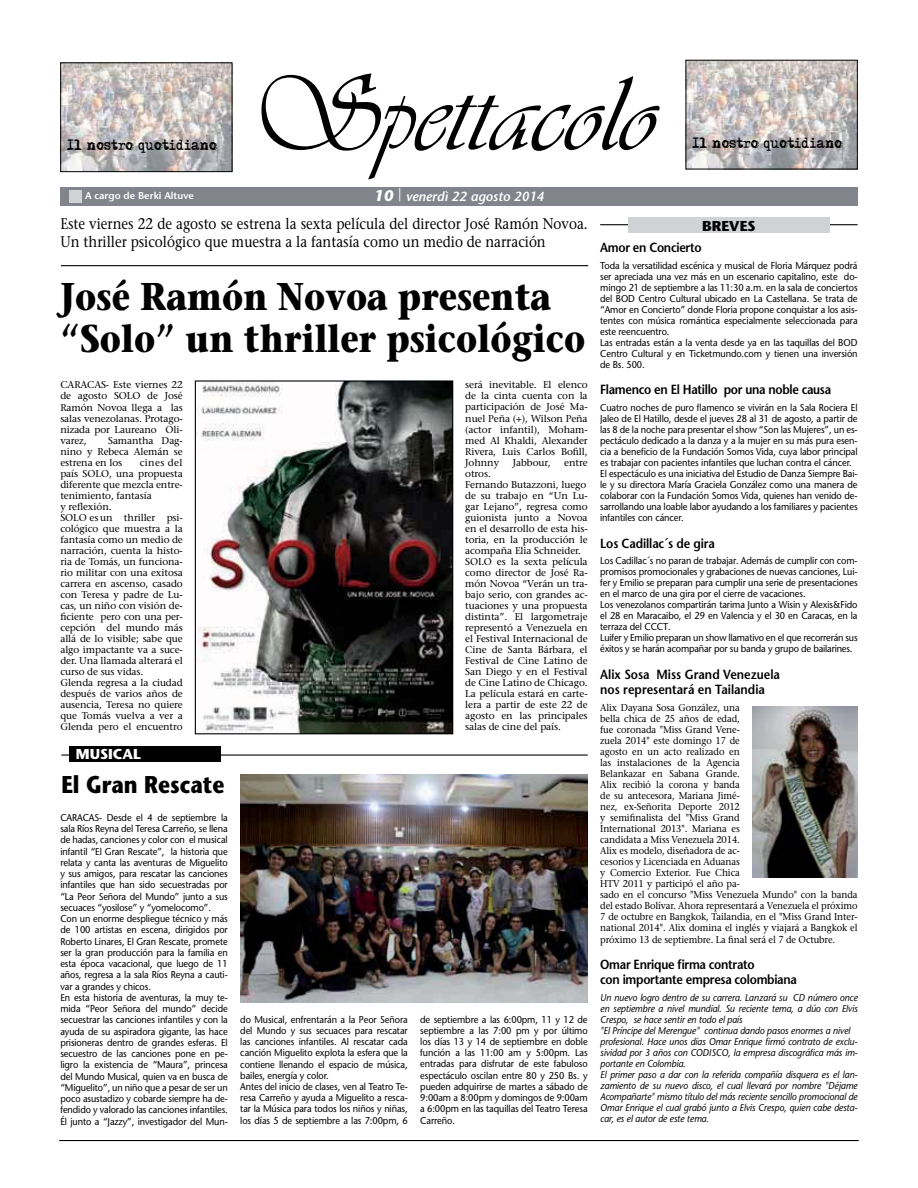
<style>
.page{position:relative;width:918px;height:1188px;background:#fff}
.page>*{position:absolute;margin:0;border:0;box-sizing:border-box;transform-origin:0 0}
.t1{font:110.25px "Vivaldii";color:#000}
.t2{font:700 38.55px/41.8px "Stone Serif";color:#000;scale:.85 1}
.t3{font:700 24.3px "Stone Sans";color:#000;scale:.86 1}
.t4{font:15.45px "Stone Serif";color:#000;scale:.87 1}
.t5{font:700 14.4px "Stone Sans";color:#fff}
.t6{font:700 14.4px "Stone Sans";color:#000}
.t7{font:600 13.2px/15.5px "Stone Sans";letter-spacing:-.025em;color:#000;scale:.9 1}
.t8{font:600 13.2px/15.5px "Stone Sans";color:#000;scale:.9 1}
.t9{font:13.2px "Adler";letter-spacing:-.01em;color:#000;scale:.9 1}
.t10{font:italic 600 13.2px "Stone Sans";color:#fff}
.t11{font:9.9px/11.2px "Stone Sans";letter-spacing:-.01em;color:#000;scale:.93 1}
.t12{font:9.9px/11.1px "Stone Serif";letter-spacing:-.01em;color:#000;text-align:justify}
.t13{font:9.9px/11.1px "Stone Serif";letter-spacing:-.01em;color:#000;scale:.93 1}
.t14{font:italic 9.9px/11.1px "Stone Sans";letter-spacing:-.01em;color:#000;scale:.93 1}
.t15{font:600 9.9px "Stone Sans";color:#fff}
.s1{font-weight:700;font-size:15.45px}
</style>
<div class="page">
<div style="left:60px;top:187px;width:798px;height:19px;background:#81848a"></div>
<hr style="left:61px;top:265px;width:527px;height:1px;background:#000">
<img style="left:62px;top:65px;width:168px;height:105px">
<div style="left:60px;top:63px;width:172px;height:109px;border:1px solid #000"></div>
<img style="left:688px;top:62px;width:168px;height:105px">
<div style="left:686px;top:60px;width:172px;height:109px;border:1px solid #000"></div>
<hr style="left:600px;top:224px;width:258px;height:1px;background:#000">
<div style="left:628px;top:217px;width:201px;height:16px;background:#d0d2d5"></div>
<hr style="left:59px;top:1140px;width:800px;height:1px;background:#000">
<div style="left:69px;top:190px;width:13px;height:13px;background:#d0d2d5"></div>
<hr style="left:61px;top:754px;width:527px;height:2px;background:#000">
<div style="left:69px;top:746px;width:151px;height:16px;background:#000"></div>
<img style="left:240px;top:775px;width:348px;height:228px">
<img style="left:752px;top:706px;width:106px;height:172px">
<img style="left:197px;top:382px;width:254px;height:350px">
<div style="left:195px;top:380px;width:258px;height:354px;border:1px solid #000"></div>
<h1 class="t1" style="left:247px;top:48px;width:410px">Spettacolo</h1>
<h3 class="t9" style="left:67px;top:138px;width:168px">Il nostro quotidiano</h3>
<h3 class="t9" style="left:693px;top:135px;width:168px">Il nostro quotidiano</h3>
<p class="t15" style="left:85px;top:192px;width:110px">A cargo de Berki Altuve</p>
<h3 class="t10" style="left:374px;top:192px;width:172px"><span class="s1">10</span> <sup>|</sup> venerdì 22 agosto 2014</h3>
<h3 class="t4" style="left:60px;top:218px;width:608px">Este viernes 22 de agosto se estrena la sexta película del director José Ramón Novoa.</h3>
<h3 class="t6" style="left:702px;top:221px;width:55px">BREVES</h3>
<h3 class="t4" style="left:60px;top:235px;width:559px">Un thriller psicológico que muestra a la fantasía como un medio de narración</h3>
<h3 class="t7" style="left:600px;top:241px;width:114px">Amor en Concierto</h3>
<p class="t11" style="left:600px;top:261px;width:278px">Toda la versatilidad escénica y musical de Floria Márquez podrá ser apreciada una vez más en un escenario capitalino, este do&shy;mingo 21 de septiembre a las 11:30 a.m. en la sala de conciertos del BOD Centro Cultural ubicado en La Castellana. Se trata de “Amor en Concierto” donde Floria propone conquistar a los asis&shy;tentes con música romántica especialmente seleccionada para este reencuentro.<br>Las entradas están a la venta desde ya en las taquillas del BOD Centro Cultural y en Ticketmundo.com y tienen una inversión de Bs. 500.</p>
<h3 class="t7" style="left:600px;top:383px;width:258px">Flamenco en El Hatillo por una noble causa</h3>
<p class="t11" style="left:600px;top:403px;width:278px">Cuatro noches de puro flamenco se vivirán en la Sala Rociera El Jaleo de El Hatillo, desde el jueves 28 al 31 de agosto, a partir de las 8 de la noche para presentar el show “Son las Mujeres”, un es&shy;pectáculo dedicado a la danza y a la mujer en su más pura esen&shy;cia a beneficio de la Fundación Somos Vida, cuya labor principal es trabajar con pacientes infantiles que luchan contra el cáncer.<br>El espectáculo es una iniciativa del Estudio de Danza Siempre Bai&shy;le y su directora María Graciela González como una manera de colaborar con la Fundación Somos Vida, quienes han venido de&shy;sarrollando una loable labor ayudando a los familiares y pacientes infantiles con cáncer.</p>
<h3 class="t7" style="left:600px;top:537px;width:129px">Los Cadillac´s de gira</h3>
<p class="t11" style="left:600px;top:556px;width:278px">Los Cadillac´s no paran de trabajar. Además de cumplir con com&shy;promisos promocionales y grabaciones de nuevas canciones, Lui&shy;fer y Emilio se preparan para cumplir una serie de presentaciones en el marco de una gira por el cierre de vacaciones.<br>Los venezolanos compartirán tarima Junto a Wisin y Alexis&amp;Fido el 28 en Maracaibo, el 29 en Valencia y el 30 en Caracas, en la terraza del CCCT.<br>Luifer y Emilio preparan un show llamativo en el que recorrerán sus éxitos y se harán acompañar por su banda y grupo de bailarines.</p>
<h3 class="t8" style="left:600px;top:668px;width:201px">Alix Sosa Miss Grand Venezuela nos representará en Tailandia</h3>
<p class="t13" style="left:600px;top:703px;width:278px">Alix Dayana Sosa González, una<br>bella chica de 25 años de edad,<br>fue coronada "Miss Grand Vene-<br>zuela 2014" este domingo 17 de<br>agosto en un acto realizado en<br>las instalaciones de la Agencia<br>Belankazar en Sabana Grande.<br>Alix recibió la corona y banda<br>de su antecesora, Mariana Jimé-<br>nez, ex-Señorita Deporte 2012<br>y semifinalista del "Miss Grand<br>International 2013". Mariana es<br>candidata a Miss Venezuela 2014.<br>Alix es modelo, diseñadora de ac-<br>cesorios y Licenciada en Aduanas<br>y Comercio Exterior. Fue Chica<br>HTV 2011 y participó el año pa-<br>sado en el concurso "Miss Venezuela Mundo" con la banda del estado Bolívar. Ahora representará a Venezuela el próximo 7 de octubre en Bangkok, Tailandia, en el "Miss Grand Inter&shy;national 2014". Alix domina el inglés y viajará a Bangkok el próximo 13 de septiembre. La final será el 7 de Octubre.</p>
<h3 class="t7" style="left:600px;top:958px;width:220px">Omar Enrique firma contrato<br>con importante empresa colombiana</h3>
<p class="t14" style="left:600px;top:993px;width:278px">Un nuevo logro dentro de su carrera. Lanzará su CD número once en septiembre a nivel mundial. Su reciente tema, a dúo con Elvis Crespo, se hace sentir en todo el país<br>"El Príncipe del Merengue" continua dando pasos enormes a nivel profesional. Hace unos días Omar Enrique firmó contrato de exclu&shy;sividad por 3 años con CODISCO, la empresa discográfica más im&shy;portante en Colombia.<br>El primer paso a dar con la referida compañía disquera es el lan&shy;zamiento de su nuevo disco, el cual llevará por nombre "Déjame Acompañarte" mismo título del más reciente sencillo promocional de Omar Enrique el cual grabó junto a Elvis Crespo, quien cabe desta&shy;car, es el autor de este tema.</p>
<h2 class="t2" style="left:60px;top:280px;width:619px">José Ramón Novoa presenta “Solo” un thriller psicológico</h2>
<p class="t12" style="left:465px;top:380px;width:124px">será inevitable. El elenco de la cinta cuenta con la participación de José Ma&shy;nuel Peña (+), Wilson Peña (actor infantil), Moham&shy;med Al Khaldi, Alexander Rivera, Luis Carlos Bofill, Johnny</p>
<p class="t12" style="left:60px;top:381px;width:124px">CARACAS- Este viernes 22 de agosto SOLO de José Ramón Novoa llega a las salas venezolanas. Protago&shy;nizada por Laureano Oli&shy;varez,</p>
<p class="t12" style="left:60px;top:436px;width:124px;text-indent:48px">Samantha Dag&shy;nino y Rebeca Alemán se estrena en los</p>
<p class="t12" style="left:513px;top:458px;width:39px">Jabbour,</p>
<p class="t12" style="left:564px;top:458px;width:25px">entre</p>
<p class="t12" style="left:465px;top:469px;width:124px;text-align:left">otros.<br>Fernando Butazzoni, luego de su trabajo en “Un Lu&shy;gar Lejano”, regresa como guionista junto a Novoa en el desarrollo de esta his&shy;toria, en la producción le acompaña Elia Schneider.<br>SOLO es la sexta película como director de José Ra&shy;món Novoa “Verán un tra&shy;bajo serio, con grandes ac&shy;tuaciones y una propuesta distinta”. El largometraje representó a Venezuela en el Festival Internacional de<br>Cine de Santa Bárbara, el<br>Festival de Cine Latino de<br>San Diego y en el Festival de Cine Latino de Chicago.<br>La película estará en carte&shy;lera a partir de este 22 de agosto en las principales salas de cine del país.</p>
<p class="t12" style="left:60px;top:458px;width:124px;text-align:left;text-indent:79px">cines del país SOLO, una propuesta diferente que mezcla entre&shy;tenimiento, fantasía<br>y reflexión.<br>SOLO es un thriller psi&shy;cológico que muestra a la fantasía como un medio de narración, cuenta la histo&shy;ria de Tomás, un funciona&shy;rio militar con una exitosa carrera en ascenso, casado con Teresa y padre de Lu&shy;cas, un niño con visión de&shy;ficiente pero con una per&shy;cepción del mundo más allá de lo visible; sabe que algo impactante va a suce&shy;der. Una llamada alterará el curso de sus vidas.<br>Glenda regresa a la ciudad después de varios años de ausencia, Teresa no quiere que Tomás vuelva a ver a<br>Glenda pero el encuentro</p>
<h3 class="t5" style="left:76px;top:749px;width:67px">MUSICAL</h3>
<h3 class="t3" style="left:61px;top:775px;width:191px">El Gran Rescate</h3>
<p class="t11" style="left:60px;top:813px;width:182px">CARACAS- Desde el 4 de septiembre la sala Ríos Reyna del Teresa Carreño, se llena de hadas, canciones y color con el musical infantil “El Gran Rescate”, la historia que relata y canta las aventuras de Miguelito y sus amigos, para rescatar las canciones infantiles que han sido secuestradas por “La Peor Señora del Mundo” junto a sus secuaces “yosilose” y “yomelocomo”.<br>Con un enorme despliegue técnico y más de 100 artistas en escena, dirigidos por Roberto Linares, El Gran Rescate, promete ser la gran producción para la familia en esta época vacacional, que luego de 11 años, regresa a la sala Ríos Reyna a cauti&shy;var a grandes y chicos.<br>En esta historia de aventuras, la muy te&shy;mida “Peor Señora del mundo” decide secuestrar las canciones infantiles y con la ayuda de su aspiradora gigante, las hace prisioneras dentro de grandes esferas. El secuestro de las canciones pone en pe&shy;ligro la existencia de “Maura”, princesa del Mundo Musical, quien va en busca de “Miguelito”, un niño que a pesar de ser un poco asustadizo y cobarde siempre ha de&shy;fendido y valorado las canciones infantiles.<br>Él junto a “Jazzy”, investigador del Mun-</p>
<p class="t11" style="left:240px;top:1015px;width:182px">do Musical, enfrentarán a la Peor Señora del Mundo y sus secuaces para rescatar las canciones infantiles. Al rescatar cada canción Miguelito explota la esfera que la contiene llenando el espacio de música, bailes, energía y color.<br>Antes del inicio de clases, ven al Teatro Te&shy;resa Carreño y ayuda a Miguelito a resca&shy;tar la Música para todos los niños y niñas, los días 5 de septiembre a las 7:00pm, 6</p>
<p class="t11" style="left:420px;top:1014px;width:182px;text-align:justify">de septiembre a las 6:00pm, 11 y 12 de septiembre a las 7:00 pm y por último los días 13 y 14 de septiembre en doble función a las 11:00 am y 5:00pm. Las entradas para disfrutar de este fabuloso espectáculo oscilan entre 80 y 250 Bs. y pueden adquirirse de martes a sábado de 9:00am a 8:00pm y domingos de 9:00am a 6:00pm en las taquillas del Teatro Teresa Carreño.</p>
</div>
